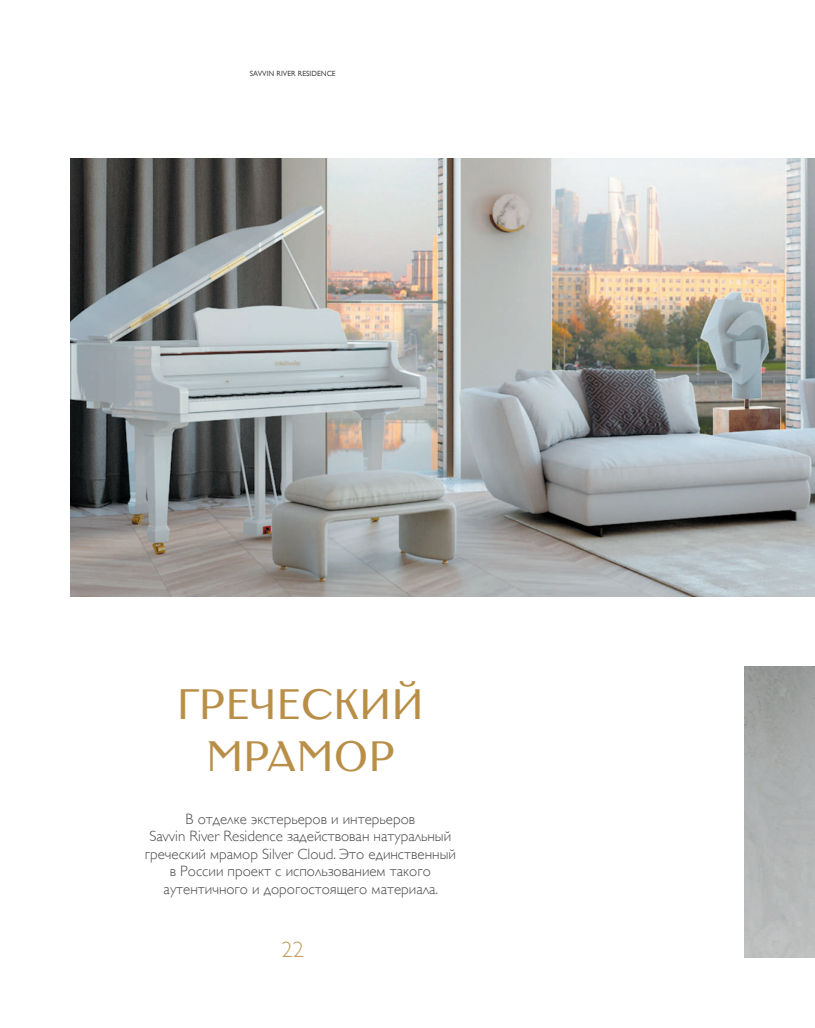
<style>
.page{position:relative;width:815px;height:1028px;background:#fff}
.page>*{position:absolute;margin:0;border:0;box-sizing:border-box;transform-origin:0 0}
.t1{font:42.5px/52.5px "Romanovsky";letter-spacing:.01em;color:#b98f48;text-align:center}
.t2{font:300 22.5px "Gill Sans";color:#c29d5f}
.t3{font:300 15px/17.5px "Gill Sans";color:#4b4c4d;text-align:center}
.t4{font:7.5px "Gill Sans";color:#4b4c4d}
</style>
<div class="page">
<img style="left:71px;top:159px;width:744px;height:437px">
<p class="t4" style="left:250px;top:69px;width:87px">SAVVIN RIVER RESIDENCE</p>
<h1 class="t1" style="left:177px;top:677px;width:248px">ГРЕЧЕСКИЙ<br>МРАМОР</h1>
<p class="t3" style="left:145px;top:809px;width:313px">В отделке экстерьеров и интерьеров<br>Savvin River Residence задействован натуральный греческий мрамор Silver Cloud. Это единственный в России проект с использованием такого аутентичного и дорогостоящего материала.</p>
<h2 class="t2" style="left:282px;top:932px;width:24px">22</h2>
</div>
